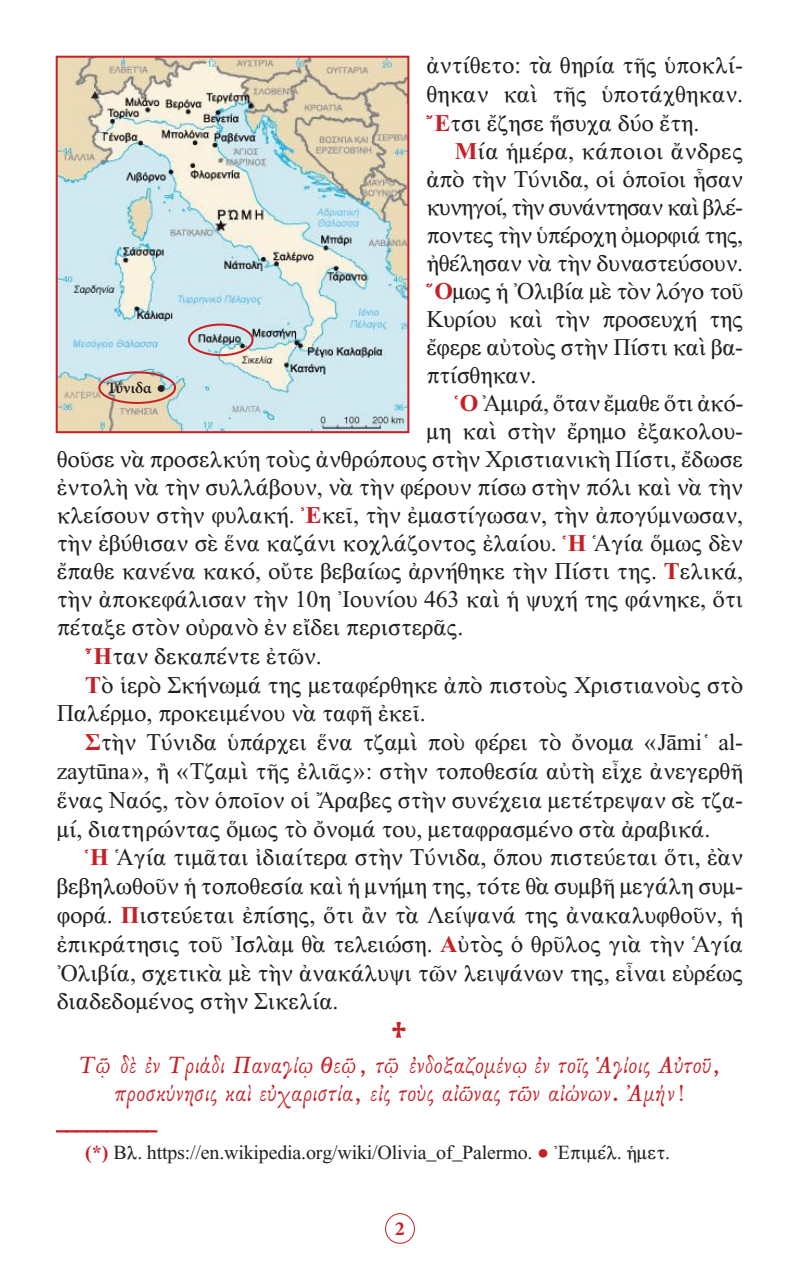
<style>
.page{position:relative;width:800px;height:1270px;background:#fff}
.page>*{position:absolute;margin:0;border:0;box-sizing:border-box;transform-origin:0 0}
.t1{font:24px/28px "CTOS New Times Roman Test 1";letter-spacing:-.01em;color:#231f20;text-align:justify}
.t2{font:24px "GFS Baskerville";letter-spacing:.02em;color:#c62026}
.t3{font:24px "CTOS New Times Roman Test 1";letter-spacing:-.03em;color:#231f20}
.t4{font:24px "Byz Eikones Pan Normal";color:#c62026}
.t5{font:20px "CTOS New Times Roman Test 1";letter-spacing:-.01em;color:#231f20}
.t6{font:20px "CTOS New Times Bold Test 1";color:#c62026}
.t7{font:700 20px "Minion Pro";color:#c62026}
.t8{font:600 16px "Minion Pro";letter-spacing:.005em;color:#231f20}
.s1{font-family:"CTOS New Times Bold Test 1";color:#c62026}
.s2{color:#c62026}
.s3{font-family:"CTOS New Times Roman Test 1";font-weight:400}
</style>
<div class="page">
<div style="left:385px;top:1213px;width:30px;height:31px;border:1px solid #c62026;border-radius:50%"></div>
<svg style="left:56px;top:1130px;width:101px;height:2px"></svg>
<img style="left:59px;top:59px;width:347px;height:371px">
<div style="left:56px;top:56px;width:353px;height:377px;border:2px solid #c62026"></div>
<div style="left:188px;top:324px;width:66px;height:32px;border:2px solid #c62026;border-radius:50%"></div>
<div style="left:98px;top:371px;width:78px;height:33px;border:2px solid #c62026;border-radius:50%"></div>
<p class="t1" style="left:426px;top:51px;width:318px;line-height:28.8px">ἀντίθετο: τὰ θηρία τῆς ὑποκλί&shy;θηκαν καὶ τῆς ὑποτάχθηκαν.<br><span class="s1">Ἔ</span>τσι ἔζησε ἥσυχα δύο ἔτη.</p>
<p class="t1" style="left:426px;top:137px;width:318px;text-indent:28px"><span class="s1">Μ</span>ία ἡμέρα, κάποιοι ἄνδρες ἀπὸ τὴν Τύνιδα, οἱ ὁποῖοι ἦσαν κυνηγοί, τὴν συνάντησαν καὶ βλέ-</p>
<p class="t3" style="left:426px;top:222px;width:318px">ποντες τὴν ὑπέροχη ὀμορφιά της,</p>
<p class="t1" style="left:426px;top:249px;width:318px">ἠθέλησαν νὰ τὴν δυναστεύσουν.<br><span class="s1">Ὅ</span>μως ἡ Ὀλιβία μὲ τὸν λόγο τοῦ Κυρίου καὶ τὴν προσευχή της ἔφερε αὐτοὺς στὴν Πίστι καὶ βα&shy;πτίσθηκαν.</p>
<p class="t1" style="left:455px;top:389px;width:290px"><span class="s1">Ὁ</span> Ἀμιρά, ὅταν ἔμαθε ὅτι ἀκό-</p>
<p class="t1" style="left:57px;top:417px;width:688px;text-indent:370px">μη καὶ στὴν ἔρημο ἐξακολου&shy;θοῦσε νὰ προσελκύη τοὺς ἀνθρώπους στὴν Χριστιανικὴ Πίστι, ἔδωσε ἐντολὴ νὰ τὴν συλλάβουν, νὰ τὴν φέρουν πίσω στὴν πόλι καὶ νὰ τὴν κλείσουν στὴν φυλακή. <span class="s1">Ἐ</span>κεῖ, τὴν ἐμαστίγωσαν, τὴν ἀπογύμνωσαν, τὴν ἐβύθισαν σὲ ἕνα καζάνι κοχλάζοντος ἐλαίου. <span class="s1">Ἡ</span> Ἁγία ὅμως δὲν ἔπαθε κανένα κακό, οὔτε βεβαίως ἀρνήθηκε τὴν Πίστι της. <span class="s1">Τ</span>ελικά, τὴν ἀποκεφάλισαν τὴν 10η Ἰουνίου 463 καὶ ἡ ψυχή της φάνηκε, ὅτι πέταξε στὸν οὐρανὸ ἐν εἴδει περιστερᾶς.</p>
<p class="t1" style="left:85px;top:642px;width:238px"><span class="s1">Ἦ</span>ταν δεκαπέντε ἐτῶν.</p>
<p class="t1" style="left:57px;top:670px;width:688px;line-height:28.8px;text-indent:28px"><span class="s1">Τ</span>ὸ ἱερὸ Σκήνωμά της μεταφέρθηκε ἀπὸ πιστοὺς Χριστιανοὺς στὸ<br>Παλέρμο, προκειμένου νὰ ταφῆ ἐκεῖ.</p>
<p class="t1" style="left:57px;top:728px;width:688px;line-height:28.8px;text-indent:28px"><span class="s1">Σ</span>τὴν Τύνιδα ὑπάρχει ἕνα τζαμὶ ποὺ φέρει τὸ ὄνομα «Jāmi῾ al&shy;zaytūna», ἢ «Τζαμὶ τῆς ἐλιᾶς»: στὴν τοποθεσία αὐτὴ εἶχε ἀνεγερθῆ ἕνας Ναός, τὸν ὁποῖον οἱ Ἄραβες στὴν συνέχεια μετέτρεψαν σὲ τζα&shy;μί, διατηρώντας ὅμως τὸ ὄνομά του, μεταφρασμένο στὰ ἀραβικά.</p>
<p class="t1" style="left:57px;top:843px;width:688px;line-height:28.8px;text-indent:28px"><span class="s1">Ἡ</span> Ἁγία τιμᾶται ἰδιαίτερα στὴν Τύνιδα, ὅπου πιστεύεται ὅτι, ἐὰν βεβηλωθοῦν ἡ τοποθεσία καὶ ἡ μνήμη της, τότε θὰ συμβῆ μεγάλη συμ&shy;φορά. <span class="s1">Π</span>ιστεύεται ἐπίσης, ὅτι ἂν τὰ Λείψανά της ἀνακαλυφθοῦν, ἡ ἐπικράτησις τοῦ Ἰσλὰμ θὰ τελειώση. <span class="s1">Α</span>ὐτὸς ὁ θρῦλος γιὰ τὴν Ἁγία Ὀλιβία, σχετικὰ μὲ τὴν ἀνακάλυψι τῶν λειψάνων της, εἶναι εὐρέως διαδεδομένος στὴν Σικελία.</p>
<p class="t4" style="left:392px;top:1014px;width:17px">+</p>
<p class="t2" style="left:79px;top:1052px;width:643px">Τῷ δὲ ἐν Τριάδι Παναγίῳ Θεῷ, τῷ ἐνδοξαζομένῳ ἐν τοῖς Ἁγίοις Αὐτοῦ,</p>
<p class="t2" style="left:115px;top:1081px;width:572px">προσκύνησις καὶ εὐχαριστία, εἰς τοὺς αἰῶνας τῶν αἰώνων. Ἀμήν!</p>
<p class="t6" style="left:57px;top:1112px;width:101px">__________</p>
<p class="t5" style="left:85px;top:1142px;width:587px"><span class="s1">(*)</span> Βλ. https://en.wikipedia.org/wiki/Olivia_of_Palermo. <span class="s2">●</span> Ἐπιμέλ. ἡμετ.</p>
<p class="t8" style="left:107px;top:377px;width:61px">Τύνιδα <span class="s3">●</span></p>
<p class="t7" style="left:395px;top:1215px;width:11px">2</p>
</div>
